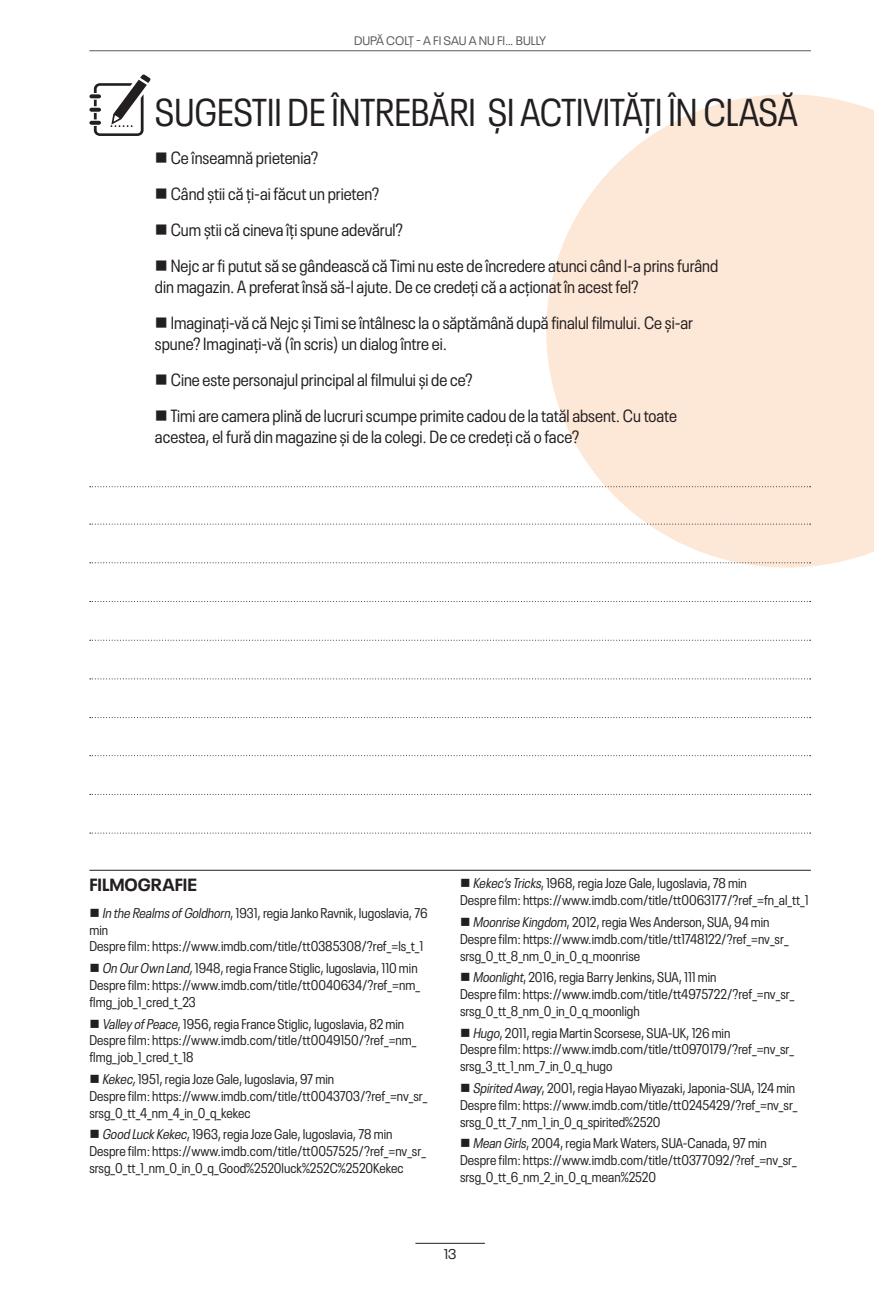
<style>
.page{position:relative;width:874px;height:1290px;background:#fff}
.page>*{position:absolute;margin:0;border:0;box-sizing:border-box;transform-origin:0 0}
.t1{font:condensed 38.5px "Neue Plak";color:#231f20}
.t2{font:condensed 17.5px/21px "Neue Plak";color:#231f20}
.t3{font:700 17.5px "Neue Plak";color:#231f20}
.t4{font:condensed 14px/16.8px "Neue Plak";color:#231f20}
.t5{font:14px "Neue Plak";color:#231f20}
.t6{font:12.25px "Neue Plak";color:#58595b}
.s1{font-style:italic}
</style>
<div class="page">
<hr style="left:89px;top:50px;width:721px;height:1px;background:#58595b">
<hr style="left:415px;top:1243px;width:69px;height:1px;background:#231f20">
<svg style="left:546px;top:94px;width:327px;height:473px;fill:#fde7d7"></svg>
<hr style="left:89px;top:870px;width:721px;height:1px;background:#231f20">
<svg style="left:89px;top:74px;width:62px;height:62px"></svg>
<svg style="left:90px;top:601px;width:720px;height:1px"></svg>
<svg style="left:90px;top:640px;width:720px;height:1px"></svg>
<svg style="left:90px;top:755px;width:720px;height:1px"></svg>
<svg style="left:90px;top:678px;width:720px;height:1px"></svg>
<svg style="left:90px;top:524px;width:720px;height:1px"></svg>
<svg style="left:90px;top:794px;width:720px;height:1px"></svg>
<svg style="left:90px;top:717px;width:720px;height:1px"></svg>
<svg style="left:90px;top:562px;width:720px;height:1px"></svg>
<svg style="left:90px;top:833px;width:720px;height:1px"></svg>
<svg style="left:90px;top:486px;width:720px;height:1px"></svg>
<p class="t6" style="left:354px;top:32px;width:194px">DUPĂ COLȚ - A FI SAU A NU FI… BULLY</p>
<h1 class="t1" style="left:155px;top:84px;width:644px">SUGESTII DE ÎNTREBĂRI ȘI ACTIVITĂȚI ÎN CLASĂ</h1>
<p class="t2" style="left:155px;top:146px;width:165px">■ Ce înseamnă prietenia?</p>
<p class="t2" style="left:155px;top:182px;width:226px">■ Când știi că ți-ai făcut un prieten?</p>
<p class="t2" style="left:155px;top:218px;width:249px">■ Cum știi că cineva îți spune adevărul?</p>
<p class="t2" style="left:155px;top:254px;width:564px">■ Nejc ar fi putut să se gândească că Timi nu este de încredere atunci când l-a prins furând din magazin. A preferat însă să-l ajute. De ce credeți că a acționat în acest fel?</p>
<p class="t2" style="left:155px;top:311px;width:539px">■ Imaginați-vă că Nejc și Timi se întâlnesc la o săptămână după finalul filmului. Ce și-ar spune? Imaginați-vă (în scris) un dialog între ei.</p>
<p class="t2" style="left:155px;top:367px;width:319px">■ Cine este personajul principal al filmului și de ce?</p>
<p class="t2" style="left:155px;top:403px;width:523px">■ Timi are camera plină de lucruri scumpe primite cadou de la tatăl absent. Cu toate acestea, el fură din magazine și de la colegi. De ce credeți că o face?</p>
<p class="t3" style="left:89px;top:871px;width:109px">FILMOGRAFIE</p>
<p class="t4" style="left:89px;top:903px;width:339px">■ <span class="s1">In the RealmsofGoldhorn</span>, 1931, regia Janko Ravnik, Iugoslavia, 76 min<br>Despre film: https://www.imdb.com/title/tt0385308/?ref_=ls_t_1</p>
<p class="t4" style="left:89px;top:958px;width:332px">■ <span class="s1">On OurOwn Land,</span>1948, regia France Stiglic, Iugoslavia, 110 min<br>Despre film: https://www.imdb.com/title/tt0040634/?ref_=nm_ flmg_job_1_cred_t_23</p>
<p class="t4" style="left:89px;top:1014px;width:328px">■ <span class="s1">ValleyofPeace</span>, 1956, regia France Stiglic, Iugoslavia, 82 min<br>Despre film: https://www.imdb.com/title/tt0049150/?ref_=nm_ flmg_job_1_cred_t_18</p>
<p class="t4" style="left:89px;top:1069px;width:339px">■ <span class="s1">Kekec,</span>1951, regia Joze Gale, Iugoslavia, 97 min<br>Despre film: https://www.imdb.com/title/tt0043703/?ref_=nv_sr_ srsg_0_tt_4_nm_4_in_0_q_kekec</p>
<p class="t4" style="left:89px;top:1125px;width:338px">■ <span class="s1">Good LuckKekec</span>, 1963, regia Joze Gale, Iugoslavia, 78 min<br>Despre film: https://www.imdb.com/title/tt0057525/?ref_=nv_sr_ srsg_0_tt_1_nm_0_in_0_q_Good%2520luck%252C%2520Kekec</p>
<p class="t4" style="left:460px;top:874px;width:350px">■ <span class="s1">Kekec’sTricks</span>, 1968, regia Joze Gale, Iugoslavia, 78 min<br>Despre film: https://www.imdb.com/title/tt0063177/?ref_=fn_al_tt_1</p>
<p class="t4" style="left:460px;top:912px;width:330px">■ <span class="s1">Moonrise Kingdom</span>, 2012, regia Wes Anderson, SUA, 94 min<br>Despre film: https://www.imdb.com/title/tt1748122/?ref_=nv_sr_ srsg_0_tt_8_nm_0_in_0_q_moonrise</p>
<p class="t4" style="left:460px;top:968px;width:335px">■ <span class="s1">Moonlight</span>, 2016, regia Barry Jenkins, SUA, 111 min<br>Despre film: https://www.imdb.com/title/tt4975722/?ref_=nv_sr_ srsg_0_tt_8_nm_0_in_0_q_moonligh</p>
<p class="t4" style="left:460px;top:1023px;width:335px">■ <span class="s1">Hugo</span>, 2011, regia Martin Scorsese, SUA-UK, 126 min<br>Despre film: https://www.imdb.com/title/tt0970179/?ref_=nv_sr_ srsg_3_tt_1_nm_7_in_0_q_hugo</p>
<p class="t4" style="left:460px;top:1078px;width:339px">■ <span class="s1">Spirited Away</span>, 2001, regia Hayao Miyazaki, Japonia-SUA, 124 min<br>Despre film: https://www.imdb.com/title/tt0245429/?ref_=nv_sr_ srsg_0_tt_7_nm_1_in_0_q_spirited%2520</p>
<p class="t4" style="left:460px;top:1134px;width:338px">■ <span class="s1">Mean Girls</span>, 2004, regia Mark Waters, SUA-Canada, 97 min<br>Despre film: https://www.imdb.com/title/tt0377092/?ref_=nv_sr_ srsg_0_tt_6_nm_2_in_0_q_mean%2520</p>
<p class="t5" style="left:443px;top:1243px;width:14px">13</p>
</div>
